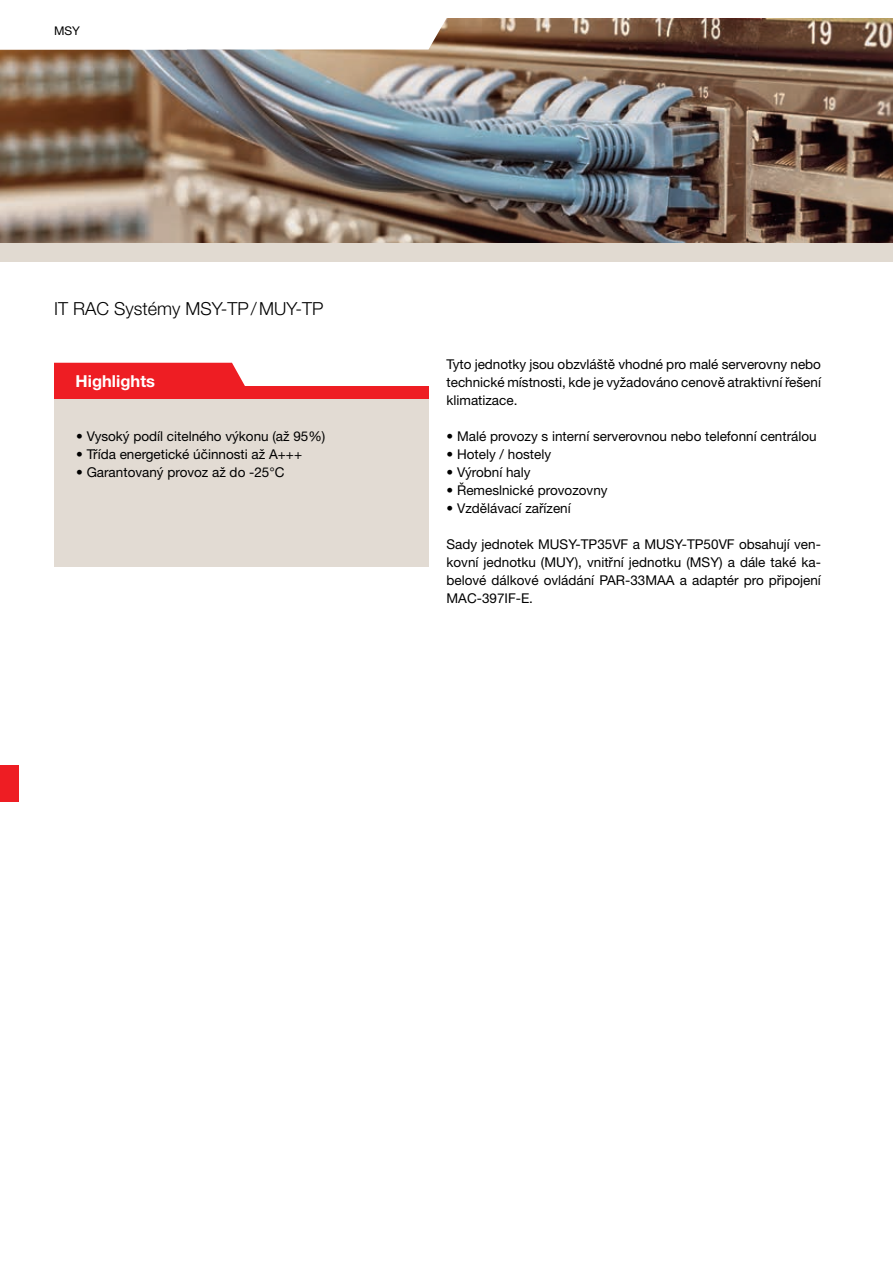
<style>
.page{position:relative;width:893px;height:1263px;background:#fff}
.page>*{position:absolute;margin:0;border:0;box-sizing:border-box;transform-origin:0 0}
.t1{font:300 18px "Helvetica Neue LT Pro";color:#000}
.t2{font:700 16.5px "Helvetica Neue LT Pro";color:#fff}
.t3{font:13.5px/18px "Helvetica Neue LT Pro";color:#000;text-align:justify}
.t4{font:12px "Helvetica Neue LT Pro";color:#000}
</style>
<div class="page">
<div style="left:54px;top:399px;width:374px;height:168px;background:#e1dad1"></div>
<div style="left:54px;top:363px;width:191px;height:24px;background:#ee1d23"></div>
<div style="left:54px;top:387px;width:374px;height:12px;background:#ee1d23"></div>
<img style="left:0;top:18px;width:893px;height:225px">
<div style="left:0;top:243px;width:893px;height:18px;background:#e1dad1"></div>
<svg style="left:0;top:18px;width:451px;height:32px"></svg>
<div style="left:0;top:765px;width:18px;height:36px;background:#ee1d23"></div>
<p class="t4" style="left:54px;top:23px;width:28px">MSY</p>
<h1 class="t1" style="left:54px;top:298px;width:271px">IT RAC Systémy MSY-TP / MUY-TP</h1>
<p class="t2" style="left:76px;top:371px;width:81px">Highlights</p>
<p class="t3" style="left:76px;top:427px;width:251px">• Vysoký podíl citelného výkonu (až 95%)</p>
<p class="t3" style="left:76px;top:445px;width:228px">• Třída energetické účinnosti až A+++</p>
<p class="t3" style="left:76px;top:463px;width:210px">• Garantovaný provoz až do -25°C</p>
<p class="t3" style="left:446px;top:355px;width:376px">Tyto jednotky jsou obzvláště vhodné pro malé serverovny nebo technické místnosti, kde je vyžadováno cenově atraktivní řešení klimatizace.</p>
<p class="t3" style="left:446px;top:427px;width:372px">• Malé provozy s interní serverovnou nebo telefonní centrálou</p>
<p class="t3" style="left:446px;top:445px;width:106px">• Hotely / hostely</p>
<p class="t3" style="left:446px;top:463px;width:86px">• Výrobní haly</p>
<p class="t3" style="left:446px;top:481px;width:163px">• Řemeslnické provozovny</p>
<p class="t3" style="left:446px;top:499px;width:126px">• Vzdělávací zařízení</p>
<p class="t3" style="left:446px;top:535px;width:376px">Sady jednotek MUSY-TP35VF a MUSY-TP50VF obsahují ven&shy;kovní jednotku (MUY), vnitřní jednotku (MSY) a dále také ka&shy;belové dálkové ovládání PAR-33MAA a adaptér pro připojení MAC-397IF-E.</p>
</div>
